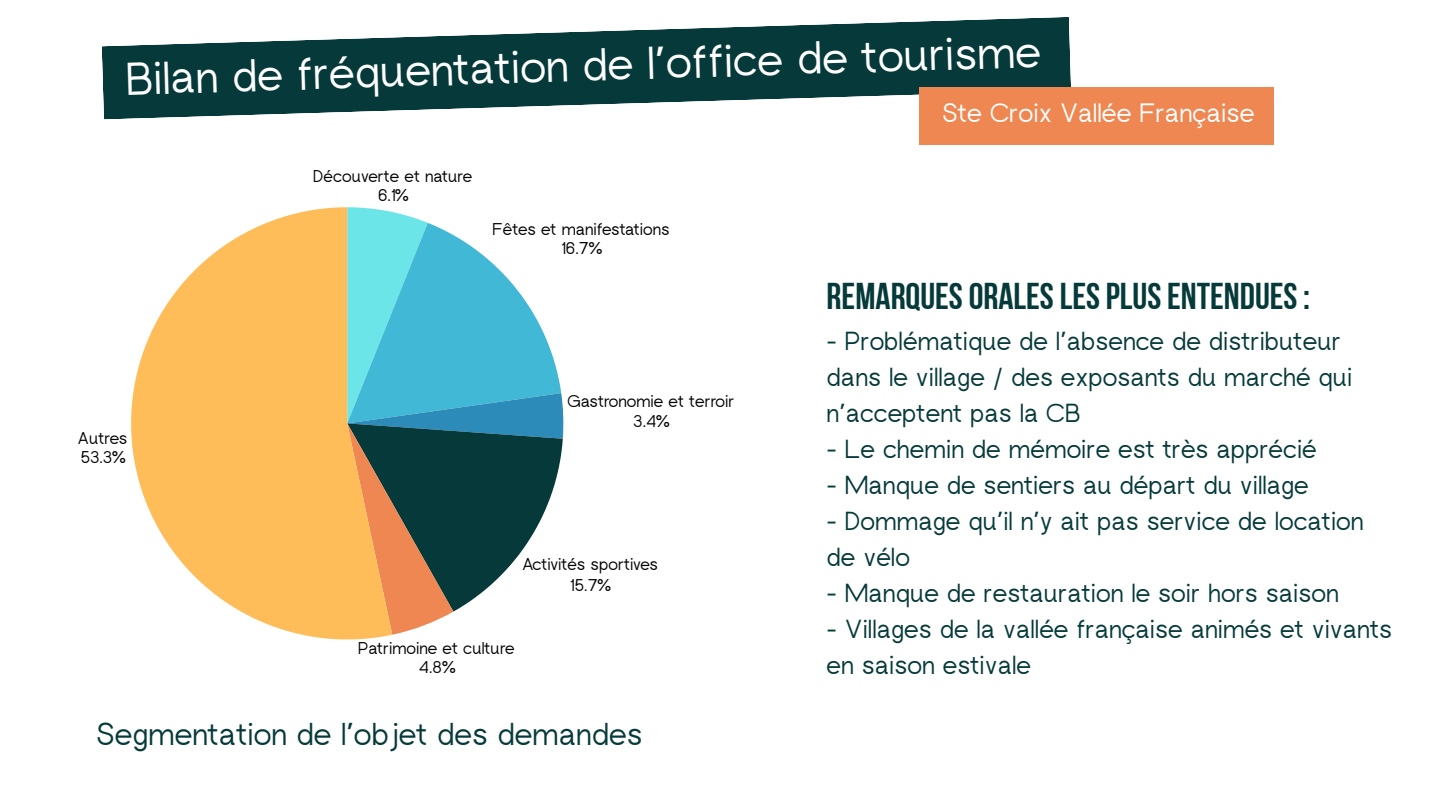
<style>
.page{position:relative;width:1440px;height:810px;background:#fff}
.page>*{position:absolute;margin:0;border:0;box-sizing:border-box;transform-origin:0 0}
.t1{font:46px "rugratssans";color:#fff}
.t2{font:37.3px "Bebas Neue Cyrillic";color:#063a3a}
.t3{font:31.6px "rugratssans";color:#063a3a}
.t4{font:26.6px "rugratssans";color:#fff}
.t5{font:26.1px/36px "rugratssans";color:#063a3a}
.t6{font:17.1px "rugratssans";color:#000}
</style>
<div class="page">
<svg style="left:102px;top:17px;width:969px;height:102px;fill:#063a3a"></svg>
<div style="left:920px;top:87px;width:354px;height:58px;background:#ee8752"></div>
<svg style="left:392px;top:212px;width:172px;height:423px"></svg>
<svg style="left:131px;top:207px;width:261px;height:432px;fill:#ffbd59"></svg>
<p class="t1" style="left:125px;top:65px;width:917px;rotate:-2deg">Bilan de fréquentation de l’office de tourisme</p>
<p class="t4" style="left:942px;top:103px;width:314px">Ste Croix Vallée Française</p>
<p class="t6" style="left:78px;top:432px;width:51px">Autres</p>
<p class="t6" style="left:81px;top:451px;width:45px">53.3%</p>
<p class="t6" style="left:313px;top:170px;width:161px">Découverte et nature</p>
<p class="t6" style="left:378px;top:189px;width:31px">6.1%</p>
<p class="t6" style="left:493px;top:223px;width:179px">Fêtes et manifestations</p>
<p class="t6" style="left:561px;top:242px;width:41px">16.7%</p>
<p class="t6" style="left:567px;top:395px;width:169px">Gastronomie et terroir</p>
<p class="t6" style="left:633px;top:415px;width:36px">3.4%</p>
<p class="t6" style="left:522px;top:558px;width:137px">Activités sportives</p>
<p class="t6" style="left:570px;top:579px;width:41px">15.7%</p>
<p class="t6" style="left:358px;top:642px;width:158px">Patrimoine et culture</p>
<p class="t6" style="left:419px;top:661px;width:37px">4.8%</p>
<p class="t3" style="left:96px;top:723px;width:548px">Segmentation de l’objet des demandes</p>
<p class="t2" style="left:827px;top:281px;width:485px">REMARQUESORALESLESPLUSENTENDUES:</p>
<p class="t5" style="left:827px;top:326px;width:527px">- Problématique de l’absence de distributeur dans le village / des exposants du marché qui n’acceptent pas la CB</p>
<p class="t5" style="left:827px;top:434px;width:492px">- Le chemin de mémoire est très apprécié</p>
<p class="t5" style="left:827px;top:470px;width:484px">- Manque de sentiers au départ du village</p>
<p class="t5" style="left:827px;top:506px;width:539px">- Dommage qu’il n’y ait pas service de location de vélo</p>
<p class="t5" style="left:827px;top:578px;width:514px">- Manque de restauration le soir hors saison</p>
<p class="t5" style="left:827px;top:614px;width:567px">- Villages de la vallée française animés et vivants en saison estivale</p>
</div>
